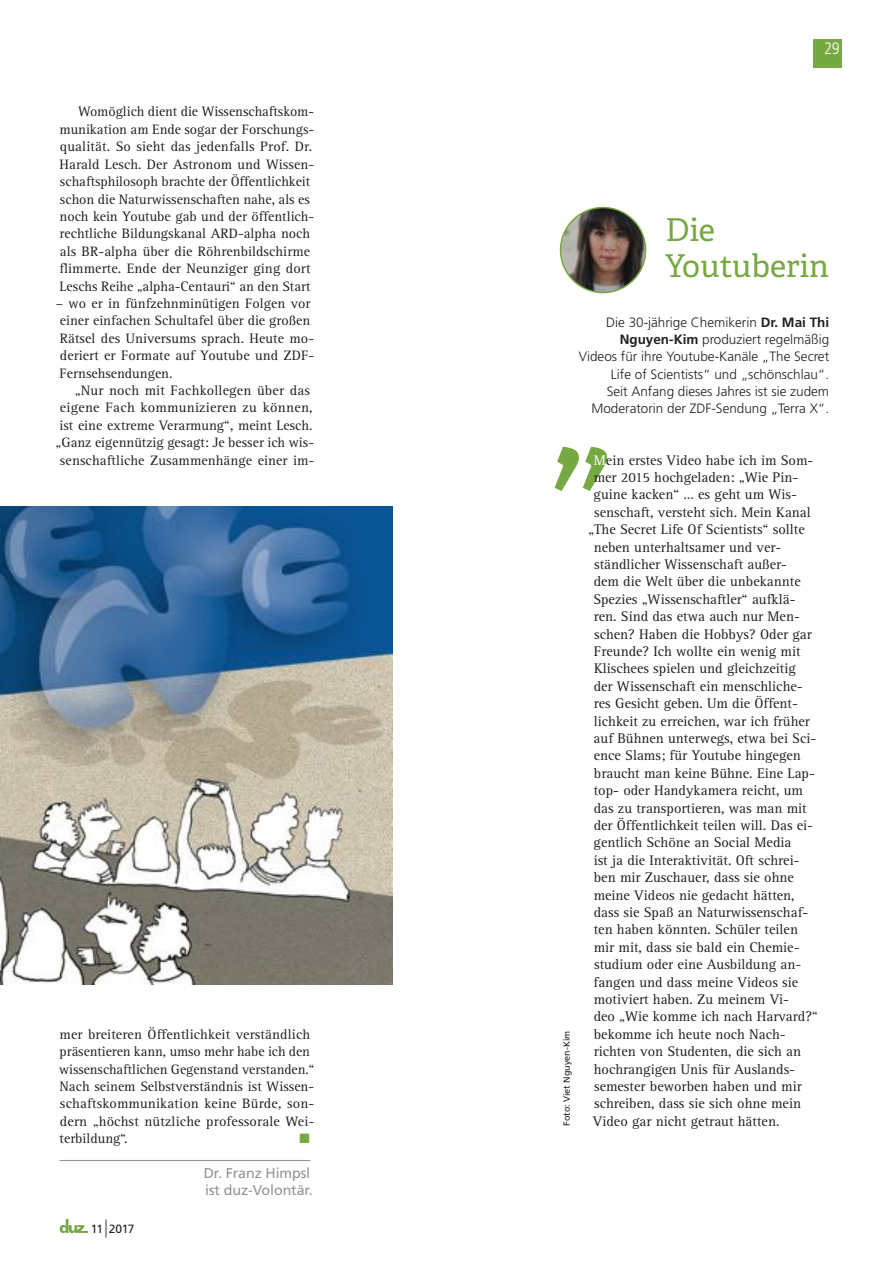
<style>
.page{position:relative;width:893px;height:1263px;background:#fff}
.page>*{position:absolute;margin:0;border:0;box-sizing:border-box;transform-origin:0 0}
.t1{font:italic 225px "Adelle Condensed Lt";color:#77a942}
.t2{font:31.5px/36px "Adelle PE";color:#77a942}
.t3{font:300 condensed 16.5px "Frutiger";color:#fff}
.t4{font:14.4px "Agfa Rotis Serif";color:#231f20}
.t5{font:14.25px/17.4px "Frutiger";letter-spacing:-.005em;color:#939598}
.t6{font:14.1px/17.4px "Agfa Rotis Serif";color:#231f20}
.t7{font:300 13.5px/17.2px "Frutiger";color:#231f20;text-align:right}
.t8{font:12px "Frutiger";letter-spacing:-.035em;color:#231f20}
.t9{font:9px "Frutiger";color:#231f20}
.s1{font-weight:300;font-size:18px}
.s2{font-weight:700}
.s3{color:#fff}
</style>
<div class="page">
<img style="left:560px;top:208px;width:86px;height:85px;border-radius:43px">
<div style="left:560px;top:207px;width:86px;height:86px;border:2px solid #77a942;border-radius:50%"></div>
<img style="left:0;top:506px;width:393px;height:478px">
<hr style="left:59px;top:1160px;width:251px;height:1px;background:#939598">
<div style="left:814px;top:40px;width:28px;height:28px;background:#77a942"></div>
<svg style="left:60px;top:1219px;width:27px;height:14px"></svg>
<p class="t6" style="left:59px;top:104px;width:256px;text-indent:19px">Womöglich dient die Wissenschaftskom&shy;munikation am Ende sogar der Forschungs&shy;qualität. So sieht das jedenfalls Prof. Dr.<br>Harald Lesch. Der Astronom und Wissen&shy;schaftsphilosoph brachte der Öffentlichkeit schon die Naturwissenschaften nahe, als es noch kein Youtube gab und der öffentlich&shy;rechtliche Bildungskanal ARD-alpha noch als BR-alpha über die Röhrenbildschirme flimmerte. Ende der Neunziger ging dort Leschs Reihe „alpha-Centauri“ an den Start</p>
<p class="t6" style="left:56px;top:295px;width:260px">– wo er in fünfzehnminütigen Folgen vor einer einfachen Schultafel über die großen Rätsel des Universums sprach. Heute mo&shy;deriert er Formate auf Youtube und ZDF-Fernsehsendungen.</p>
<p class="t6" style="left:56px;top:382px;width:260px;text-align:right">„Nur noch mit Fachkollegen über das eigene Fach kommunizieren zu können, ist eine extreme Verarmung“, meint Lesch. „Ganz eigennützig gesagt: Je besser ich wis&shy;senschaftliche Zusammenhänge einer im-</p>
<p class="t6" style="left:59px;top:1026px;width:257px">mer breiteren Öffentlichkeit verständlich präsentieren kann, umso mehr habe ich den wissenschaftlichen Gegenstand verstanden.“ Nach seinem Selbstverständnis ist Wissen&shy;schaftskommunikation keine Bürde, son&shy;dern „höchst nützliche professorale Wei&shy;terbildung“.</p>
<p class="t5" style="left:204px;top:1164px;width:111px">Dr. Franz Himpsl ist duz-Volontär.</p>
<p class="t8" style="left:91px;top:1221px;width:45px">11<span class="s1">|</span> 2017</p>
<p class="t3" style="left:824px;top:39px;width:17px">29</p>
<h2 class="t2" style="left:665px;top:210px;width:165px">Die<br>Youtuberin</h2>
<p class="t7" style="left:579px;top:314px;width:252px">Die 30-jährige Chemikerin <span class="s2">Dr. Mai Thi Nguyen-Kim</span> produziert regelmäßig Videos für ihre Youtube-Kanäle „The Secret Life of Scientists“ und „schönschlau“.<br>Seit Anfang dieses Jahres ist sie zudem Moderatorin der ZDF-Sendung „Terra X“.</p>
<h1 class="t1" style="left:557px;top:226px;width:62px">„</h1>
<p class="t4" style="left:594px;top:451px;width:221px"><span class="s3">M</span>ein erstes Video habe ich im Som-</p>
<p class="t4" style="left:594px;top:469px;width:206px">mer 2015 hochgeladen: „Wie Pin-</p>
<p class="t4" style="left:593px;top:486px;width:205px">guine kacken“ … es geht um Wis-</p>
<p class="t4" style="left:594px;top:504px;width:218px">senschaft, versteht sich. Mein Kanal</p>
<p class="t4" style="left:588px;top:521px;width:218px">„The Secret Life Of Scientists“ sollte</p>
<p class="t4" style="left:594px;top:538px;width:189px">neben unterhaltsamer und ver-</p>
<p class="t4" style="left:594px;top:556px;width:195px">ständlicher Wissenschaft außer-</p>
<p class="t4" style="left:594px;top:573px;width:209px">dem die Welt über die unbekannte</p>
<p class="t4" style="left:593px;top:591px;width:204px">Spezies „Wissenschaftler“ aufklä-</p>
<p class="t4" style="left:594px;top:608px;width:208px">ren. Sind das etwa auch nur Men-</p>
<p class="t4" style="left:594px;top:625px;width:219px">schen? Haben die Hobbys? Oder gar</p>
<p class="t4" style="left:594px;top:643px;width:208px">Freunde? Ich wollte ein wenig mit</p>
<p class="t4" style="left:594px;top:660px;width:203px">Klischees spielen und gleichzeitig</p>
<p class="t4" style="left:594px;top:678px;width:211px">der Wissenschaft ein menschliche-</p>
<p class="t4" style="left:594px;top:695px;width:206px">res Gesicht geben. Um die Öffent-</p>
<p class="t4" style="left:594px;top:712px;width:218px">lichkeit zu erreichen, war ich früher</p>
<p class="t4" style="left:594px;top:730px;width:224px">auf Bühnen unterwegs, etwa bei Sci-</p>
<p class="t4" style="left:594px;top:747px;width:209px">ence Slams; für Youtube hingegen</p>
<p class="t4" style="left:594px;top:765px;width:223px">braucht man keine Bühne. Eine Lap-</p>
<p class="t4" style="left:594px;top:782px;width:211px">top- oder Handykamera reicht, um</p>
<p class="t4" style="left:594px;top:799px;width:215px">das zu transportieren, was man mit</p>
<p class="t4" style="left:594px;top:817px;width:221px">der Öffentlichkeit teilen will. Das ei-</p>
<p class="t4" style="left:593px;top:834px;width:199px">gentlich Schöne an Social Media</p>
<p class="t4" style="left:594px;top:852px;width:207px">ist ja die Interaktivität. Oft schrei-</p>
<p class="t4" style="left:594px;top:869px;width:201px">ben mir Zuschauer, dass sie ohne</p>
<p class="t4" style="left:594px;top:886px;width:203px">meine Videos nie gedacht hätten,</p>
<p class="t4" style="left:594px;top:904px;width:216px">dass sie Spaß an Naturwissenschaf-</p>
<p class="t4" style="left:594px;top:921px;width:206px">ten haben könnten. Schüler teilen</p>
<p class="t4" style="left:594px;top:939px;width:207px">mir mit, dass sie bald ein Chemie-</p>
<p class="t4" style="left:594px;top:956px;width:209px">studium oder eine Ausbildung an-</p>
<p class="t4" style="left:593px;top:973px;width:206px">fangen und dass meine Videos sie</p>
<p class="t4" style="left:594px;top:991px;width:197px">motiviert haben. Zu meinem Vi-</p>
<p class="t4" style="left:594px;top:1008px;width:226px">deo „Wie komme ich nach Harvard?“</p>
<p class="t4" style="left:594px;top:1026px;width:193px">bekomme ich heute noch Nach-</p>
<p class="t4" style="left:594px;top:1043px;width:209px">richten von Studenten, die sich an</p>
<p class="t4" style="left:594px;top:1060px;width:203px">hochrangigen Unis für Auslands-</p>
<p class="t4" style="left:594px;top:1078px;width:209px">semester beworben haben und mir</p>
<p class="t4" style="left:594px;top:1095px;width:208px">schreiben, dass sie sich ohne mein</p>
<p class="t4" style="left:593px;top:1113px;width:188px">Video gar nicht getraut hätten.</p>
<p class="t9" style="left:561px;top:1126px;width:97px;rotate:-90deg">Foto: Viet Nguyen-Kim</p>
</div>
